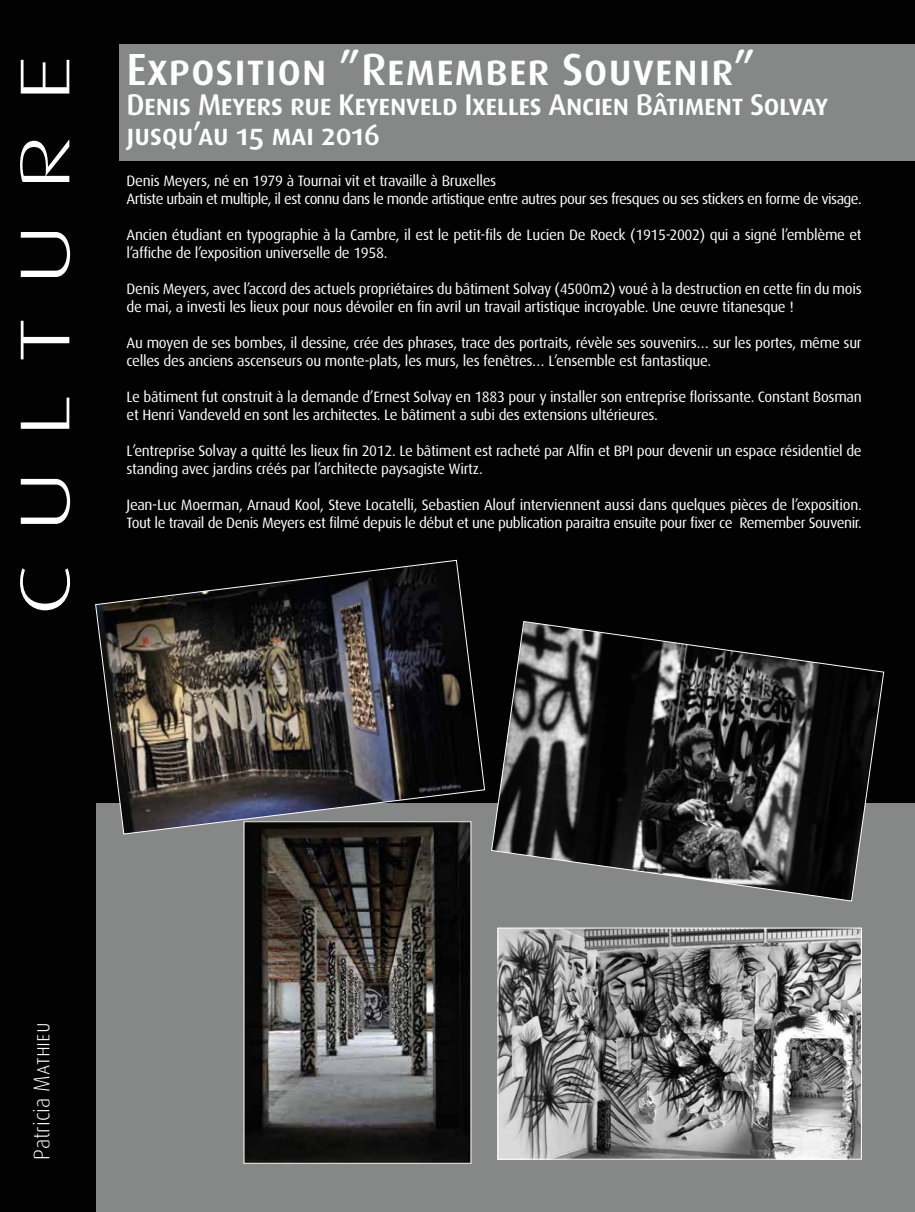
<style>
.page{position:relative;width:915px;height:1212px;background:#fff}
.page>*{position:absolute;margin:0;border:0;box-sizing:border-box;transform-origin:0 0}
.t1{font:300 70.5px "Dax";color:#fff;scale:1.58 1}
.t2{font:45px "Dax Medium Caps";color:#fff}
.t3{font:30px/30px "Dax Medium Caps";letter-spacing:-.03em;color:#fff}
.t4{font:300 22.5px "Dax";color:#fff;scale:.95 1}
.t5{font:15px/18px "Dax";letter-spacing:-.02em;color:#fff}
.t6{font:15px/18px "Dax";letter-spacing:-.04em;color:#fff}
.s1{font-family:"Dax Light Caps";font-weight:400}
</style>
<div class="page">
<div style="left:95px;top:802px;width:819px;height:410px;background:#868887"></div>
<div style="left:87px;top:0;width:827px;height:802px;background:#020203"></div>
<div style="left:120px;top:44px;width:794px;height:116px;background:#868887"></div>
<div style="left:0;top:0;width:95px;height:1212px;background:#020203"></div>
<svg style="left:490px;top:621px;width:394px;height:281px"></svg>
<img style="left:95px;top:559px;width:390px;height:276px">
<img style="left:499px;top:930px;width:360px;height:227px">
<div style="left:497px;top:928px;width:364px;height:231px;border:1px solid #fff"></div>
<img style="left:245px;top:823px;width:224px;height:339px">
<div style="left:243px;top:821px;width:228px;height:343px;border:1px solid #fff"></div>
<h1 class="t1" style="left:6px;top:617px;width:357px;rotate:-90deg">C U L T U R E</h1>
<h2 class="t2" style="left:126px;top:44px;width:630px">Exposition ”Remember Souvenir”</h2>
<h3 class="t3" style="left:126px;top:90px;width:703px">Denis Meyers rue Keyenveld Ixelles Ancien Bâtiment Solvay jusqu’au 15 mai 2016</h3>
<p class="t6" style="left:126px;top:172px;width:736px">Denis Meyers, né en 1979 à Tournai vit et travaille à Bruxelles<br>Artiste urbain et multiple, il est connu dans le monde artistique entre autres pour ses fresques ou ses stickers en forme de visage.</p>
<p class="t5" style="left:126px;top:226px;width:736px">Ancien étudiant en typographie à la Cambre, il est le petit-fils de Lucien De Roeck (1915-2002) qui a signé l’emblème et l’affiche de l’exposition universelle de 1958.</p>
<p class="t5" style="left:126px;top:280px;width:736px">Denis Meyers, avec l’accord des actuels propriétaires du bâtiment Solvay (4500m2) voué à la destruction en cette fin du mois de mai, a investi les lieux pour nous dévoiler en fin avril un travail artistique incroyable. Une œuvre titanesque !</p>
<p class="t5" style="left:126px;top:334px;width:736px">Au moyen de ses bombes, il dessine, crée des phrases, trace des portraits, révèle ses souvenirs… sur les portes, même sur celles des anciens ascenseurs ou monte-plats, les murs, les fenêtres… L’ensemble est fantastique.</p>
<p class="t5" style="left:126px;top:388px;width:736px">Le bâtiment fut construit à la demande d’Ernest Solvay en 1883 pour y installer son entreprise florissante. Constant Bosman et Henri Vandeveld en sont les architectes. Le bâtiment a subi des extensions ultérieures.</p>
<p class="t5" style="left:126px;top:442px;width:736px">L’entreprise Solvay a quitté les lieux fin 2012. Le bâtiment est racheté par Alfin et BPI pour devenir un espace résidentiel de standing avec jardins créés par l’architecte paysagiste Wirtz.</p>
<p class="t5" style="left:126px;top:496px;width:736px">Jean-Luc Moerman, Arnaud Kool, Steve Locatelli, Sebastien Alouf interviennent aussi dans quelques pièces de l’exposition.<br>Tout le travail de Denis Meyers est filmé depuis le début et une publication paraitra ensuite pour fixer ce Remember Souvenir.</p>
<h3 class="t4" style="left:29px;top:1159px;width:146px;rotate:-90deg">Patricia <span class="s1">Mathieu</span></h3>
</div>
